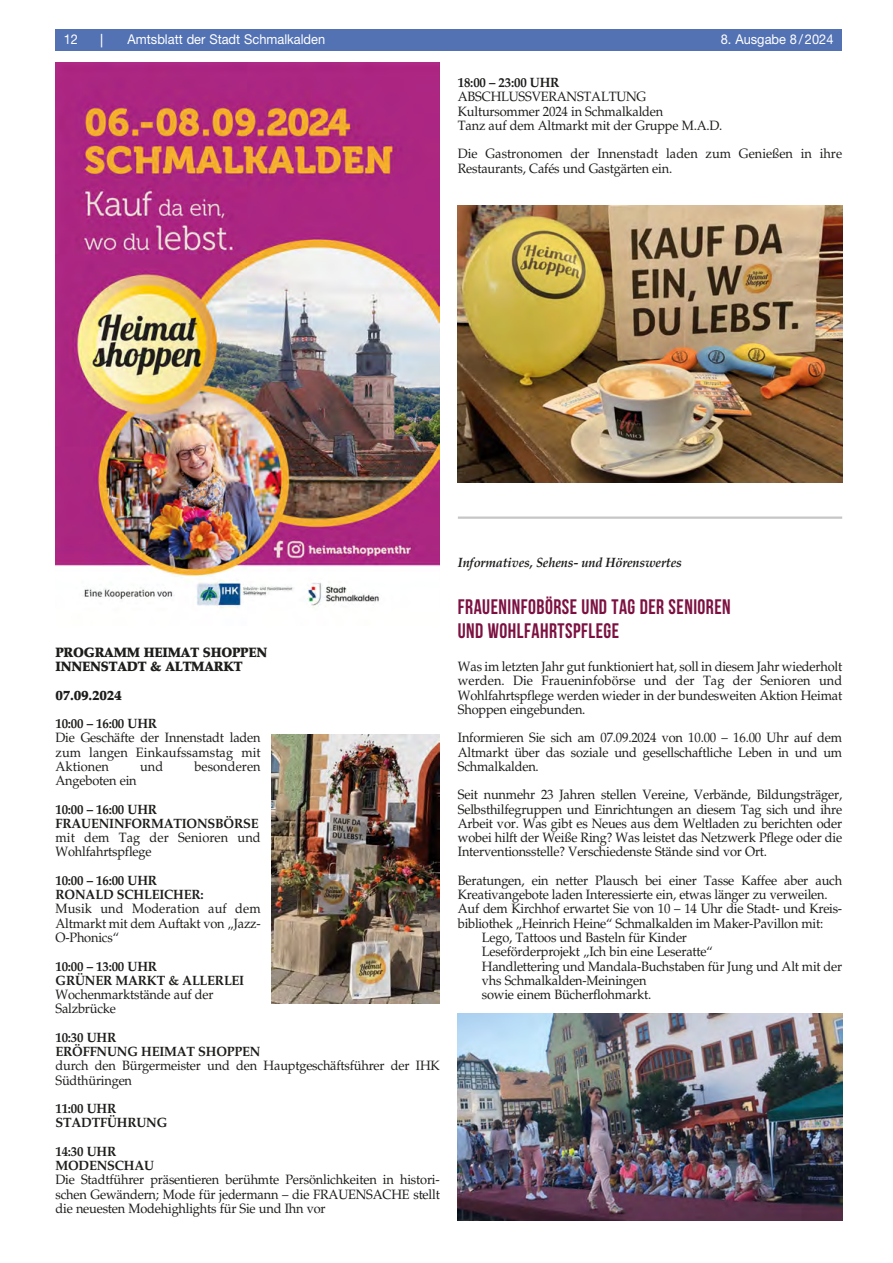
<style>
.page{position:relative;width:893px;height:1263px;background:#fff}
.page>*{position:absolute;margin:0;border:0;box-sizing:border-box;transform-origin:0 0}
.t1{font:700 21px/23.7px "Bebas Neue";letter-spacing:.025em;color:#7c1141;scale:.95 1}
.t2{font:13.5px/14.2px "Palatino LT Std";letter-spacing:-.015em;color:#1d1d1b;text-align:justify;scale:.95 1}
.t3{font:700 13.5px/14.2px "Palatino LT Std";letter-spacing:-.015em;color:#1d1d1b;scale:.95 1}
.t4{font:900 13.5px/14.2px "Palatino LT Std";letter-spacing:-.02em;color:#1d1d1b;scale:.95 1}
.t5{font:13.5px/14.2px "Palatino LT Std";letter-spacing:.005em;color:#1d1d1b;scale:.95 1}
.t6{font:13.5px "Helvetica Neue LT Std";color:#fff;scale:.95 1}
.t7{font:italic 700 13.5px "Palatino LT Std";letter-spacing:-.015em;color:#1d1d1b;scale:.95 1}
.s1{font-family:"Palatino LT Std";font-weight:700}
</style>
<div class="page">
<hr style="left:458px;top:516px;width:384px;height:3px;background:#c6c6c6">
<div style="left:55px;top:30px;width:787px;height:21px;background:#5372b4"></div>
<img style="left:271px;top:734px;width:169px;height:270px">
<img style="left:458px;top:205px;width:384px;height:278px">
<img style="left:55px;top:62px;width:385px;height:546px">
<img style="left:458px;top:1013px;width:384px;height:207px">
<p class="t6" style="left:64px;top:35px;width:17px">12</p>
<p class="t6" style="left:98px;top:35px;width:241px"><span class="s1">|</span> Amtsblatt der Stadt Schmalkalden</p>
<p class="t6" style="left:721px;top:35px;width:120px">8. Ausgabe 8 / 2024</p>
<p class="t3" style="left:458px;top:77px;width:108px">18:00 – 23:00 UHR</p>
<p class="t2" style="left:458px;top:91px;width:280px;text-align:left">ABSCHLUSSVERANSTALTUNG<br>Kultursommer 2024 in Schmalkalden<br>Tanz auf dem Altmarkt mit der Gruppe M.A.D.</p>
<p class="t2" style="left:458px;top:148px;width:406px">Die Gastronomen der Innenstadt laden zum Genießen in ihre<br>Restaurants, Cafés und Gastgärten ein.</p>
<p class="t4" style="left:56px;top:647px;width:224px">PROGRAMM HEIMAT SHOPPEN<br>INNENSTADT &amp; ALTMARKT</p>
<p class="t4" style="left:56px;top:689px;width:71px">07.09.2024</p>
<p class="t3" style="left:56px;top:718px;width:108px">10:00 – 16:00 UHR</p>
<p class="t2" style="left:56px;top:732px;width:217px">Die Geschäfte der Innenstadt laden zum langen Einkaufssamstag mit Aktionen</p>
<p class="t2" style="left:140px;top:761px;width:26px">und</p>
<p class="t5" style="left:194px;top:761px;width:71px">besonderen</p>
<p class="t2" style="left:56px;top:775px;width:87px">Angeboten ein</p>
<p class="t3" style="left:56px;top:803px;width:215px">10:00 – 16:00 UHR<br>FRAUENINFORMATIONSBÖRSE</p>
<p class="t5" style="left:56px;top:832px;width:217px">mit dem Tag der Senioren und<br>Wohlfahrtspflege</p>
<p class="t3" style="left:56px;top:875px;width:157px">10:00 – 16:00 UHR<br>RONALD SCHLEICHER:</p>
<p class="t2" style="left:56px;top:903px;width:217px">Musik und Moderation auf dem Altmarkt mit dem Auftakt von „Jazz-O-Phonics“</p>
<p class="t3" style="left:56px;top:960px;width:200px">10:00 – 13:00 UHR<br>GRÜNER MARKT &amp; ALLERLEI</p>
<p class="t2" style="left:56px;top:989px;width:168px">Wochenmarktstände auf der<br>Salzbrücke</p>
<p class="t3" style="left:56px;top:1031px;width:217px">10:30 UHR<br>ERÖFFNUNG HEIMAT SHOPPEN</p>
<p class="t2" style="left:56px;top:1060px;width:406px">durch den Bürgermeister und den Hauptgeschäftsführer der IHK<br>Südthüringen</p>
<p class="t3" style="left:56px;top:1103px;width:119px">11:00 UHR<br>STADTFÜHRUNG</p>
<p class="t3" style="left:56px;top:1146px;width:105px">14:30 UHR<br>MODENSCHAU</p>
<p class="t2" style="left:56px;top:1174px;width:406px">Die Stadtführer präsentieren berühmte Persönlichkeiten in histori&shy;schen Gewändern; Mode für jedermann – die FRAUENSACHE stellt die neuesten Modehighlights für Sie und Ihn vor</p>
<p class="t7" style="left:458px;top:557px;width:237px">Informatives, Sehens- und Hörenswertes</p>
<h1 class="t1" style="left:458px;top:595px;width:289px">FRAUENINFOBÖRSE UND TAG DER SENIOREN<br>UND WOHLFAHRTSPFLEGE</h1>
<p class="t2" style="left:458px;top:661px;width:406px">Was im letzten Jahr gut funktioniert hat, soll in diesem Jahr wiederholt werden. Die Fraueninfobörse und der Tag der Senioren und Wohlfahrtspflege werden wieder in der bundesweiten Aktion Heimat Shoppen eingebunden.</p>
<p class="t2" style="left:458px;top:732px;width:406px">Informieren Sie sich am 07.09.2024 von 10.00 – 16.00 Uhr auf dem Altmarkt über das soziale und gesellschaftliche Leben in und um Schmalkalden.</p>
<p class="t2" style="left:458px;top:789px;width:406px">Seit nunmehr 23 Jahren stellen Vereine, Verbände, Bildungsträger, Selbsthilfegruppen und Einrichtungen an diesem Tag sich und ihre Arbeit vor. Was gibt es Neues aus dem Weltladen zu berichten oder wobei hilft der Weiße Ring? Was leistet das Netzwerk Pflege oder die Interventionsstelle? Verschiedenste Stände sind vor Ort.</p>
<p class="t2" style="left:458px;top:875px;width:406px">Beratungen, ein netter Plausch bei einer Tasse Kaffee aber auch</p>
<p class="t2" style="left:458px;top:889px;width:391px">Kreativangebote laden Interessierte ein, etwas länger zu verweilen.</p>
<p class="t2" style="left:458px;top:903px;width:406px">Auf dem Kirchhof erwartet Sie von 10 – 14 Uhr die Stadt- und Kreis-</p>
<p class="t2" style="left:458px;top:918px;width:386px">bibliothek „Heinrich Heine“ Schmalkalden im Maker-Pavillon mit:</p>
<p class="t2" style="left:482px;top:932px;width:217px">Lego, Tattoos und Basteln für Kinder</p>
<p class="t2" style="left:482px;top:946px;width:245px">Leseförderprojekt „Ich bin eine Leseratte“</p>
<p class="t2" style="left:482px;top:960px;width:381px">Handlettering und Mandala-Buchstaben für Jung und Alt mit der</p>
<p class="t2" style="left:482px;top:975px;width:175px">vhs Schmalkalden-Meiningen</p>
<p class="t2" style="left:482px;top:989px;width:180px">sowie einem Bücherflohmarkt.</p>
</div>
